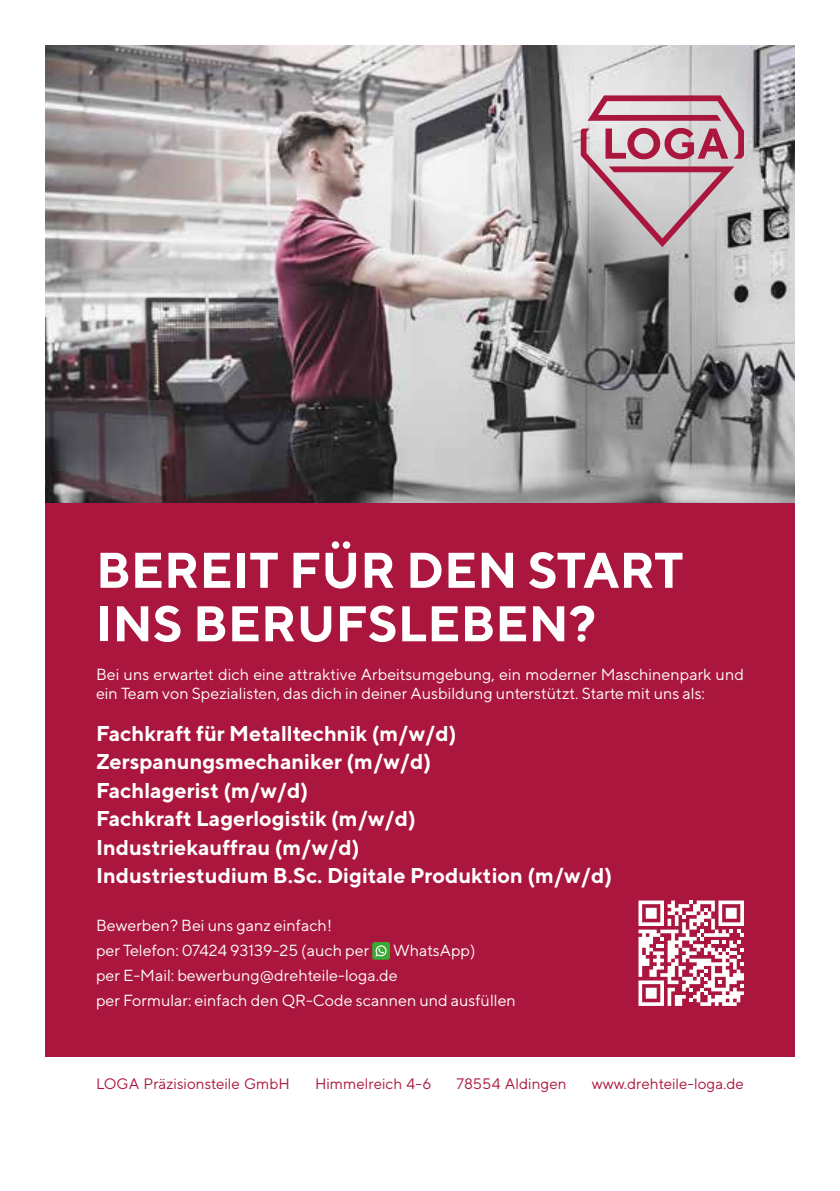
<style>
.page{position:relative;width:840px;height:1191px;background:#fff}
.page>*{position:absolute;margin:0;border:0;box-sizing:border-box;transform-origin:0 0}
.t1{font:700 50px/53.4px "TT Norms";color:#fff}
.t2{font:700 21.4px/28.6px "TT Norms";color:#fff}
.t3{font:16px/25px "TT Norms";color:#fff}
.t4{font:15.2px "TT Norms";color:#ab163e}
</style>
<div class="page">
<img style="left:45px;top:45px;width:749px;height:458px">
<svg style="left:580px;top:95px;width:163px;height:152px"></svg>
<div style="left:45px;top:503px;width:749px;height:553px;background:#ab163e"></div>
<svg style="left:638px;top:900px;width:105px;height:106px"></svg>
<div style="left:372px;top:942px;width:18px;height:17px;background:#3aaa35;border-radius:2px"></div>
<svg style="left:375px;top:945px;width:12px;height:12px"></svg>
<h1 class="t1" style="left:96px;top:542px;width:588px">BEREIT FÜR DEN START<br>INS BERUFSLEBEN?</h1>
<p class="t3" style="left:96px;top:664px;width:649px;line-height:19.2px">Bei uns erwartet dich eine attraktive Arbeitsumgebung, ein moderner Maschinenpark und ein Team von Spezialisten, das dich in deiner Ausbildung unterstützt. Starte mit uns als:</p>
<h2 class="t2" style="left:96px;top:718px;width:517px">Fachkraft für Metalltechnik (m/w/d)<br>Zerspanungsmechaniker (m/w/d)<br>Fachlagerist (m/w/d)<br>Fachkraft Lagerlogistik (m/w/d)<br>Industriekauffrau (m/w/d)<br>Industriestudium B.Sc. Digitale Produktion (m/w/d)</h2>
<p class="t3" style="left:96px;top:912px;width:274px">Bewerben? Bei uns ganz einfach!<br>per Telefon: 07424 93139-25 (auch per</p>
<p class="t3" style="left:96px;top:937px;width:421px;text-indent:297px">WhatsApp)<br>per E-Mail: bewerbung@drehteile-loga.de<br>per Formular: einfach den QR-Code scannen und ausfüllen</p>
<p class="t4" style="left:96px;top:1074px;width:195px">LOGA Präzisionsteile GmbH</p>
<p class="t4" style="left:315px;top:1074px;width:118px">Himmelreich 4-6</p>
<p class="t4" style="left:456px;top:1074px;width:111px">78554 Aldingen</p>
<p class="t4" style="left:591px;top:1074px;width:154px">www.drehteile-loga.de</p>
</div>
